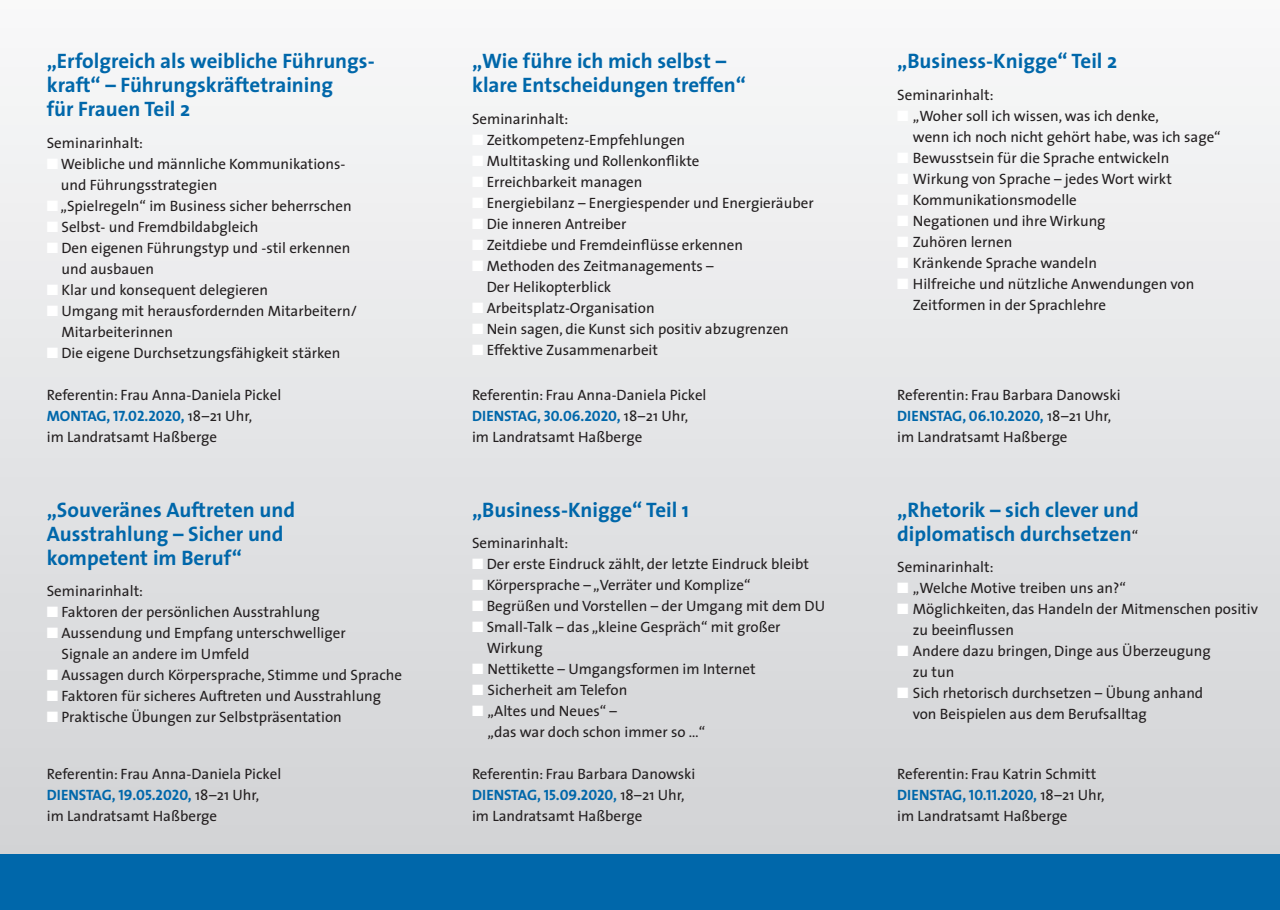
<style>
.page{position:relative;width:1280px;height:910px;background:#fff}
.page>*{position:absolute;margin:0;border:0;box-sizing:border-box;transform-origin:0 0}
.t1{font:700 21px/24px "The Sans";color:#0067aa}
.t2{font:15px/21px "The Sans";color:#231f20}
.t3{font:15px "The Sans Bold Caps";color:#0067aa}
.s1{color:#fff}
.s2{font-family:"The Sans";color:#231f20}
.s3{font-weight:400;font-size:15px;color:#231f20}
</style>
<div class="page">
<div style="left:0;top:0;width:1280px;height:867px;background:linear-gradient(to bottom,#f9f9f9,#cfd1d4)"></div>
<div style="left:0;top:855px;width:1280px;height:55px;background:#0067aa"></div>
<h1 class="t1" style="left:47px;top:49px;width:329px">„Erfolgreich als weibliche Führungs&shy;kraft“ – Führungskräftetraining<br>für Frauen Teil 2</h1>
<p class="t2" style="left:47px;top:132px;width:98px">Seminarinhalt:</p>
<p class="t2" style="left:61px;top:153px;width:286px;text-indent:-14px"><span class="s1">■</span> Weibliche und männliche Kommunikations&shy;und Führungsstrategien</p>
<p class="t2" style="left:47px;top:195px;width:306px"><span class="s1">■</span> „Spielregeln“ im Business sicher beherrschen</p>
<p class="t2" style="left:47px;top:216px;width:213px"><span class="s1">■</span> Selbst- und Fremdbildabgleich</p>
<p class="t2" style="left:61px;top:237px;width:291px;text-indent:-15px"><span class="s1">■</span> Den eigenen Führungstyp und -stil erkennen und ausbauen</p>
<p class="t2" style="left:47px;top:279px;width:223px"><span class="s1">■</span> Klar und konsequent delegieren</p>
<p class="t2" style="left:61px;top:300px;width:297px;text-indent:-15px"><span class="s1">■</span> Umgang mit herausfordernden Mitarbeitern/<br>Mitarbeiterinnen</p>
<p class="t2" style="left:47px;top:342px;width:295px"><span class="s1">■</span> Die eigene Durchsetzungsfähigkeit stärken</p>
<p class="t2" style="left:47px;top:384px;width:236px">Referentin: Frau Anna-Daniela Pickel</p>
<p class="t3" style="left:47px;top:403px;width:207px">MONTAG, 17.02.2020, <span class="s2">18–21 Uhr,</span></p>
<p class="t2" style="left:47px;top:426px;width:172px">im Landratsamt Haßberge</p>
<h1 class="t1" style="left:47px;top:497px;width:250px">„Souveränes Auftreten und<br>Ausstrahlung – Sicher und kompetent im Beruf“</h1>
<p class="t2" style="left:47px;top:580px;width:98px">Seminarinhalt:</p>
<p class="t2" style="left:47px;top:601px;width:275px"><span class="s1">■</span> Faktoren der persönlichen Ausstrahlung</p>
<p class="t2" style="left:61px;top:622px;width:286px;text-indent:-15px"><span class="s1">■</span> Aussendung und Empfang unterschwelliger<br>Signale an andere im Umfeld</p>
<p class="t2" style="left:47px;top:664px;width:357px"><span class="s1">■</span> Aussagen durch Körpersprache, Stimme und Sprache</p>
<p class="t2" style="left:47px;top:685px;width:336px"><span class="s1">■</span> Faktoren für sicheres Auftreten und Ausstrahlung</p>
<p class="t2" style="left:47px;top:706px;width:297px"><span class="s1">■</span> Praktische Übungen zur Selbstpräsentation</p>
<p class="t2" style="left:47px;top:763px;width:236px">Referentin: Frau Anna-Daniela Pickel</p>
<p class="t3" style="left:47px;top:783px;width:214px">DIENSTAG, 19.05.2020, <span class="s2">18–21 Uhr,</span></p>
<p class="t2" style="left:47px;top:805px;width:172px">im Landratsamt Haßberge</p>
<h1 class="t1" style="left:472px;top:49px;width:275px">„Wie führe ich mich selbst – klare Entscheidungen treffen“</h1>
<p class="t2" style="left:472px;top:108px;width:98px">Seminarinhalt:</p>
<p class="t2" style="left:472px;top:129px;width:215px"><span class="s1">■</span> Zeitkompetenz-Empfehlungen</p>
<p class="t2" style="left:472px;top:150px;width:229px"><span class="s1">■</span> Multitasking und Rollenkonflikte</p>
<p class="t2" style="left:472px;top:171px;width:172px"><span class="s1">■</span> Erreichbarkeit managen</p>
<p class="t2" style="left:472px;top:192px;width:343px"><span class="s1">■</span> Energiebilanz – Energiespender und Energieräuber</p>
<p class="t2" style="left:472px;top:213px;width:156px"><span class="s1">■</span> Die inneren Antreiber</p>
<p class="t2" style="left:472px;top:234px;width:273px"><span class="s1">■</span> Zeitdiebe und Fremdeinflüsse erkennen</p>
<p class="t2" style="left:487px;top:255px;width:229px;text-indent:-15px"><span class="s1">■</span> Methoden des Zeitmanagements –<br>Der Helikopterblick</p>
<p class="t2" style="left:472px;top:297px;width:184px"><span class="s1">■</span> Arbeitsplatz-Organisation</p>
<p class="t2" style="left:472px;top:318px;width:318px"><span class="s1">■</span> Nein sagen, die Kunst sich positiv abzugrenzen</p>
<p class="t2" style="left:472px;top:339px;width:188px"><span class="s1">■</span> Effektive Zusammenarbeit</p>
<p class="t2" style="left:472px;top:384px;width:236px">Referentin: Frau Anna-Daniela Pickel</p>
<p class="t3" style="left:472px;top:403px;width:218px">DIENSTAG, 30.06.2020, <span class="s2">18–21 Uhr,</span></p>
<p class="t2" style="left:472px;top:426px;width:172px">im Landratsamt Haßberge</p>
<h1 class="t1" style="left:472px;top:497px;width:219px">„Business-Knigge“ Teil 1</h1>
<p class="t2" style="left:472px;top:532px;width:98px">Seminarinhalt:</p>
<p class="t2" style="left:472px;top:553px;width:338px"><span class="s1">■</span> Der erste Eindruck zählt, der letzte Eindruck bleibt</p>
<p class="t2" style="left:472px;top:574px;width:280px"><span class="s1">■</span> Körpersprache – „Verräter und Komplize“</p>
<p class="t2" style="left:472px;top:595px;width:355px"><span class="s1">■</span> Begrüßen und Vorstellen – der Umgang mit dem DU</p>
<p class="t2" style="left:487px;top:616px;width:295px;text-indent:-15px"><span class="s1">■</span> Small-Talk – das „kleine Gespräch“ mit großer<br>Wirkung</p>
<p class="t2" style="left:472px;top:658px;width:285px"><span class="s1">■</span> Nettikette – Umgangsformen im Internet</p>
<p class="t2" style="left:472px;top:679px;width:157px"><span class="s1">■</span> Sicherheit am Telefon</p>
<p class="t2" style="left:488px;top:700px;width:219px;text-indent:-16px"><span class="s1">■</span> „Altes und Neues“ –<br>„das war doch schon immer so …“</p>
<p class="t2" style="left:472px;top:763px;width:225px">Referentin: Frau Barbara Danowski</p>
<p class="t3" style="left:472px;top:783px;width:214px">DIENSTAG, 15.09.2020, <span class="s2">18–21 Uhr,</span></p>
<p class="t2" style="left:472px;top:805px;width:172px">im Landratsamt Haßberge</p>
<h1 class="t1" style="left:897px;top:49px;width:221px">„Business-Knigge“ Teil 2</h1>
<p class="t2" style="left:897px;top:84px;width:98px">Seminarinhalt:</p>
<p class="t2" style="left:913px;top:105px;width:309px;text-indent:-16px"><span class="s1">■</span> „Woher soll ich wissen, was ich denke,<br>wenn ich noch nicht gehört habe, was ich sage“</p>
<p class="t2" style="left:897px;top:147px;width:274px"><span class="s1">■</span> Bewusstsein für die Sprache entwickeln</p>
<p class="t2" style="left:897px;top:168px;width:276px"><span class="s1">■</span> Wirkung von Sprache – jedes Wort wirkt</p>
<p class="t2" style="left:897px;top:189px;width:181px"><span class="s1">■</span> Kommunikationsmodelle</p>
<p class="t2" style="left:897px;top:210px;width:210px"><span class="s1">■</span> Negationen und ihre Wirkung</p>
<p class="t2" style="left:897px;top:231px;width:117px"><span class="s1">■</span> Zuhören lernen</p>
<p class="t2" style="left:897px;top:252px;width:201px"><span class="s1">■</span> Kränkende Sprache wandeln</p>
<p class="t2" style="left:913px;top:273px;width:283px;text-indent:-16px"><span class="s1">■</span> Hilfreiche und nützliche Anwendungen von<br>Zeitformen in der Sprachlehre</p>
<p class="t2" style="left:897px;top:384px;width:225px">Referentin: Frau Barbara Danowski</p>
<p class="t3" style="left:897px;top:403px;width:216px">DIENSTAG, 06.10.2020, <span class="s2">18–21 Uhr,</span></p>
<p class="t2" style="left:897px;top:426px;width:172px">im Landratsamt Haßberge</p>
<h1 class="t1" style="left:897px;top:497px;width:243px">„Rhetorik – sich clever und diplomatisch durchsetzen<span class="s3">“</span></h1>
<p class="t2" style="left:897px;top:556px;width:98px">Seminarinhalt:</p>
<p class="t2" style="left:897px;top:577px;width:230px"><span class="s1">■</span> „Welche Motive treiben uns an?“</p>
<p class="t2" style="left:913px;top:598px;width:347px;text-indent:-16px"><span class="s1">■</span> Möglichkeiten, das Handeln der Mitmenschen positiv zu beeinflussen</p>
<p class="t2" style="left:913px;top:640px;width:299px;text-indent:-16px"><span class="s1">■</span> Andere dazu bringen, Dinge aus Überzeugung zu tun</p>
<p class="t2" style="left:913px;top:682px;width:292px;text-indent:-16px"><span class="s1">■</span> Sich rhetorisch durchsetzen – Übung anhand von Beispielen aus dem Berufsalltag</p>
<p class="t2" style="left:897px;top:763px;width:201px">Referentin: Frau Katrin Schmitt</p>
<p class="t3" style="left:897px;top:783px;width:209px">DIENSTAG, 10.11.2020, <span class="s2">18–21 Uhr,</span></p>
<p class="t2" style="left:897px;top:805px;width:172px">im Landratsamt Haßberge</p>
</div>
